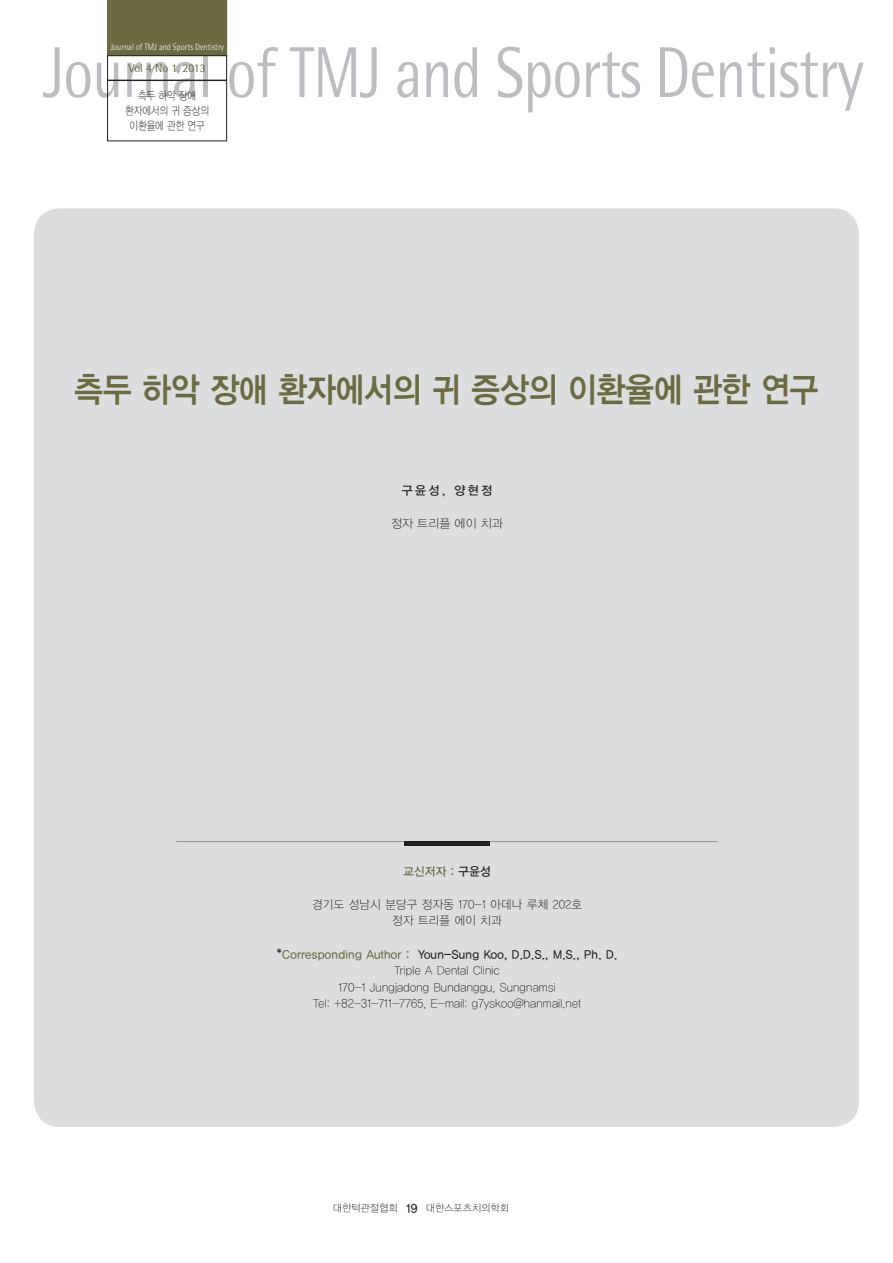
<style>
.page{position:relative;width:893px;height:1263px;background:#fff}
.page>*{position:absolute;margin:0;border:0;box-sizing:border-box;transform-origin:0 0}
.t1{font:72px "Rotis Semi Sans Std";letter-spacing:-.015em;color:#bcbdc0;scale:.83 1}
.t2{font:34.5px "YDVYGO14";color:#6b6a40;scale:.9 1}
.t3{font:12px/16.5px "YDVYGO11";letter-spacing:.025em;color:#231f20;text-align:center;scale:.95 1}
.t4{font:12px "YDVYGO13";letter-spacing:.025em;color:#231f20;scale:.95 1}
.t5{font:12px "YDVYGO11";letter-spacing:.025em;color:#231f20}
.t6{font:12px "YDVYGO13";letter-spacing:.025em;color:#6b6a40;scale:.95 1}
.t7{font:12px "YDVYGO13";letter-spacing:.025em;color:#231f20}
.t8{font:11.7px "Rotis Semi Sans Std";color:#6b6a40}
.t9{font:11.25px/15px "YDVYGO11";color:#231f20;text-align:center;scale:.83 1}
.t10{font:10.05px "YDVYGO11";color:#231f20}
.t11{font:300 9.3px "Rotis Semi Sans Std";color:#fff;scale:.9 1}
.s1{color:#231f20}
.s2{color:#6b6a40}
.s3{font-family:"YDVYGO13";font-size:12px}
</style>
<div class="page">
<div style="left:107px;top:0;width:120px;height:55px;background:#6b6a40"></div>
<div style="left:107px;top:55px;width:120px;height:25px;border:1px solid #231f20"></div>
<div style="left:107px;top:80px;width:120px;height:61px;border:1px solid #231f20"></div>
<div style="left:34px;top:208px;width:825px;height:919px;background:#dcdddf;border-radius:26px"></div>
<hr style="left:176px;top:841px;width:542px;height:1px;background:#231f20">
<hr style="left:404px;top:842px;width:86px;height:4px;background:#231f20">
<p class="t11" style="left:110px;top:41px;width:128px">Journal of TMJ and Sports Dentistry</p>
<h1 class="t1" style="left:43px;top:30px;width:990px">Journal of TMJ and Sports Dentistry</h1>
<p class="t8" style="left:129px;top:61px;width:79px">Vol 4 No 1, 2013</p>
<p class="t9" style="left:125px;top:88px;width:103px">측두 하악 장애 환자에서의 귀 증상의 이환율에 관한 연구</p>
<h2 class="t2" style="left:74px;top:369px;width:828px">측두 하악 장애 환자에서의 귀 증상의 이환율에 관한 연구</h2>
<p class="t7" style="left:402px;top:484px;width:92px">구윤성, 양현정</p>
<p class="t5" style="left:391px;top:517px;width:113px">정자 트리플 에이 치과</p>
<p class="t6" style="left:403px;top:864px;width:93px">교신저자 : <span class="s1">구윤성</span></p>
<p class="t3" style="left:312px;top:896px;width:285px">경기도 성남시 분당구 정자동 170-1 아데나 루체 202호 정자 트리플 에이 치과</p>
<p class="t4" style="left:277px;top:947px;width:360px">*<span class="s2">Corresponding Author :</span> Youn-Sung Koo, D.D.S., M.S., Ph. D.</p>
<p class="t3" style="left:313px;top:962px;width:283px">Triple A Dental Clinic<br>170-1 Jungjadong Bundanggu, Sungnamsi<br>Tel: +82-31-711-7765, E-mail: g7yskoo@hanmail.net</p>
<p class="t10" style="left:333px;top:1202px;width:178px">대한턱관절협회 <span class="s3">19</span> 대한스포츠치의학회</p>
</div>
